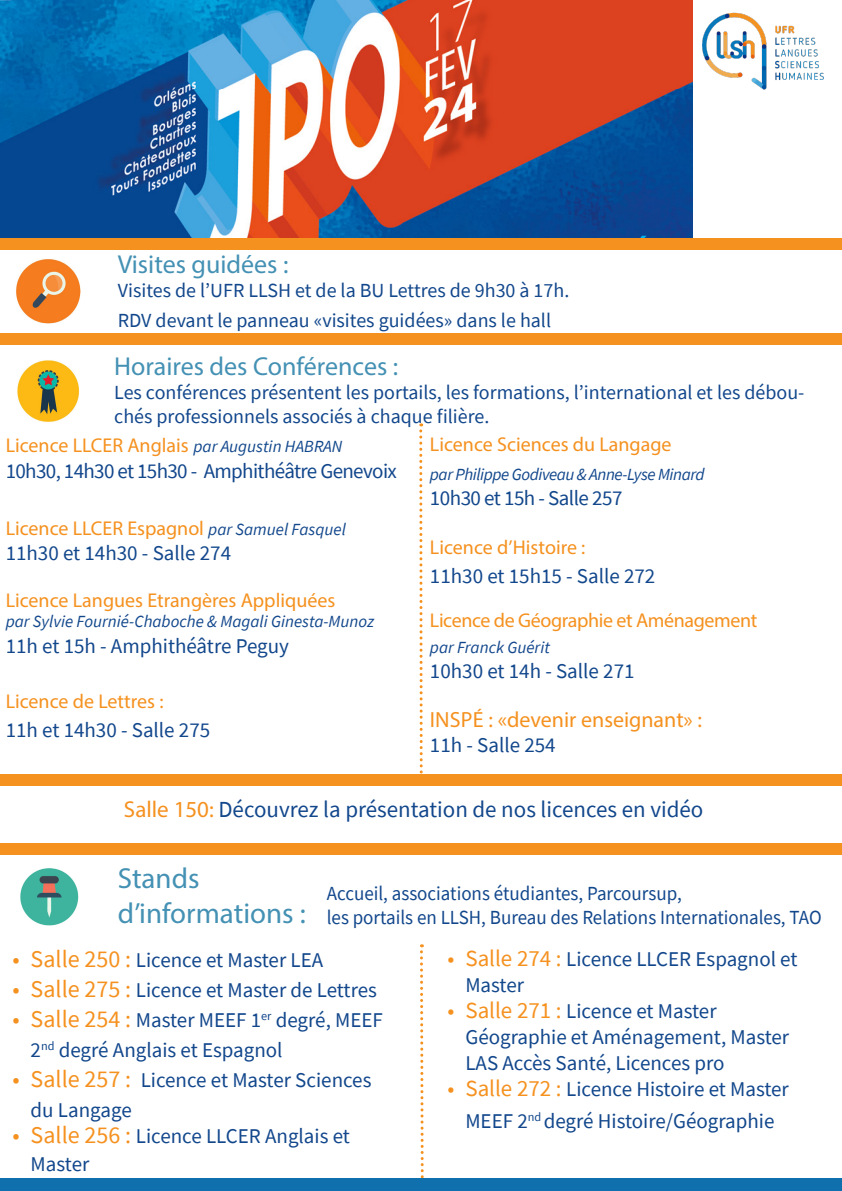
<style>
.page{position:relative;width:842px;height:1191px;background:#fff}
.page>*{position:absolute;margin:0;border:0;box-sizing:border-box;transform-origin:0 0}
.t1{font:29px "Myriad Pro";color:#4491b4}
.t2{font:26px "Myriad Pro";color:#4491b4}
.t3{font:23px "Source Sans Pro";color:#12478c}
.t4{font:22px "Myriad Pro";color:#f5911f}
.t5{font:21px/26px "Source Sans Pro";color:#12478c}
.t6{font:21px "Source Sans Pro";letter-spacing:-.03em;color:#12478c}
.t7{font:21px "Source Sans Pro";letter-spacing:-.025em;color:#12478c}
.t8{font:20px/24px "Source Sans Pro";color:#12478c}
.t9{font:20px "Myriad Pro";color:#f5911f}
.t10{font:20px "Source Sans Pro";color:#12478c;scale:.95 1}
.t11{font:20px "Myriad Pro";letter-spacing:-.02em;color:#f5911f}
.t12{font:italic 17px "Source Sans Pro";color:#12478c}
.t13{font:italic 17px "Source Sans Pro";letter-spacing:-.025em;color:#12478c}
.s1{font-family:"Source Sans Pro";font-style:italic;font-size:17px;color:#12478c}
.s2{font-family:"Myriad Pro";color:#f5911f}
.s3{font-size:24px;color:#f5911f}
.s4{font-size:23px;color:#f5911f}
</style>
<div class="page">
<svg style="left:420px;top:944px;width:4px;height:234px"></svg>
<img style="left:16px;top:259px;width:65px;height:64px">
<img style="left:17px;top:360px;width:63px;height:62px">
<img style="left:20px;top:868px;width:59px;height:58px">
<div style="left:0;top:333px;width:842px;height:11px;background:#f5911f"></div>
<div style="left:0;top:843px;width:842px;height:12px;background:#f5911f"></div>
<svg style="left:419px;top:423px;width:5px;height:351px"></svg>
<div style="left:0;top:1178px;width:842px;height:13px;background:#1070ad"></div>
<img style="left:0;top:0;width:692px;height:238px">
<img style="left:692px;top:0;width:132px;height:103px">
<div style="left:0;top:238px;width:842px;height:11px;background:#f5911f"></div>
<div style="left:0;top:774px;width:842px;height:11px;background:#f5911f"></div>
<p class="t2" style="left:118px;top:249px;width:172px">Visites guidées :</p>
<p class="t8" style="left:118px;top:279px;width:453px">Visites de l’UFR LLSH et de la BU Lettres de 9h30 à 17h.</p>
<p class="t8" style="left:118px;top:309px;width:435px">RDV devant le panneau «visites guidées» dans le hall</p>
<p class="t2" style="left:114px;top:350px;width:285px">Horaires des Conférences :</p>
<p class="t8" style="left:114px;top:380px;width:692px">Les conférences présentent les portails, les formations, l’international et les débou&shy;chés professionnels associés à chaque filière.</p>
<p class="t9" style="left:6px;top:433px;width:338px">Licence LLCER Anglais <span class="s1">par Augustin HABRAN</span></p>
<p class="t6" style="left:6px;top:457px;width:393px">10h30, 14h30 et 15h30 - Amphithéâtre Genevoix</p>
<p class="t9" style="left:6px;top:516px;width:342px">Licence LLCER Espagnol <span class="s1">par Samuel Fasquel</span></p>
<p class="t5" style="left:6px;top:540px;width:227px">11h30 et 14h30 - Salle 274</p>
<p class="t9" style="left:6px;top:588px;width:331px">Licence Langues Etrangères Appliquées</p>
<p class="t12" style="left:6px;top:611px;width:370px">par Sylvie Fournié-Chaboche &amp; Magali Ginesta-Munoz</p>
<p class="t5" style="left:6px;top:632px;width:285px">11h et 15h - Amphithéâtre Peguy</p>
<p class="t9" style="left:6px;top:688px;width:159px">Licence de Lettres :</p>
<p class="t5" style="left:6px;top:716px;width:206px">11h et 14h30 - Salle 275</p>
<p class="t9" style="left:430px;top:432px;width:243px">Licence Sciences du Langage</p>
<p class="t13" style="left:430px;top:463px;width:276px">par Philippe Godiveau &amp; Anne-Lyse Minard</p>
<p class="t7" style="left:430px;top:484px;width:194px">10h30 et 15h - Salle 257</p>
<p class="t9" style="left:430px;top:535px;width:157px">Licence d’Histoire :</p>
<p class="t5" style="left:430px;top:562px;width:227px">11h30 et 15h15 - Salle 272</p>
<p class="t11" style="left:430px;top:607px;width:329px">Licence de Géographie et Aménagement</p>
<p class="t12" style="left:430px;top:636px;width:121px">par Franck Guérit</p>
<p class="t5" style="left:430px;top:658px;width:206px">10h30 et 14h - Salle 271</p>
<p class="t4" style="left:430px;top:706px;width:274px">INSPÉ : «devenir enseignant» :</p>
<p class="t5" style="left:430px;top:732px;width:127px">11h - Salle 254</p>
<p class="t3" style="left:124px;top:794px;width:581px"><span class="s2">Salle 150:</span> Découvrez la présentation de nos licences en vidéo</p>
<p class="t1" style="left:118px;top:860px;width:83px">Stands</p>
<p class="t1" style="left:118px;top:895px;width:189px">d’informations :</p>
<p class="t5" style="left:13px;top:946px;width:312px"><span class="s3">• Salle 250 :</span> Licence et Master LEA</p>
<p class="t5" style="left:13px;top:976px;width:366px"><span class="s3">• Salle 275 :</span> Licence et Master de Lettres</p>
<p class="t5" style="left:31px;top:1004px;width:354px;line-height:30px;text-indent:-18px"><span class="s3">• Salle 254 :</span> Master MEEF 1<sup>er</sup> degré, MEEF<br>2<sup>nd</sup> degré Anglais et Espagnol</p>
<p class="t5" style="left:31px;top:1064px;width:342px;line-height:30px;text-indent:-18px"><span class="s3">• Salle 257 :</span> Licence et Master Sciences du Langage</p>
<p class="t5" style="left:31px;top:1121px;width:321px;line-height:28.8px;text-indent:-18px"><span class="s3">• Salle 256 :</span> Licence LLCER Anglais et<br>Master</p>
<p class="t10" style="left:327px;top:880px;width:375px">Accueil, associations étudiantes, Parcoursup,</p>
<p class="t10" style="left:327px;top:904px;width:522px">les portails en LLSH, Bureau des Relations Internationales, TAO</p>
<p class="t5" style="left:465px;top:945px;width:334px;text-indent:-18px"><span class="s4">• Salle 274 :</span> Licence LLCER Espagnol et<br>Master</p>
<p class="t5" style="left:465px;top:997px;width:325px;text-indent:-18px"><span class="s4">• Salle 271 :</span> Licence et Master<br>Géographie et Aménagement, Master<br>LAS Accès Santé, Licences pro</p>
<p class="t5" style="left:447px;top:1072px;width:343px;line-height:32.4px;text-align:center"><span class="s4">• Salle 272 :</span> Licence Histoire et Master<br>MEEF 2<sup>nd</sup> degré Histoire/Géographie</p>
</div>
